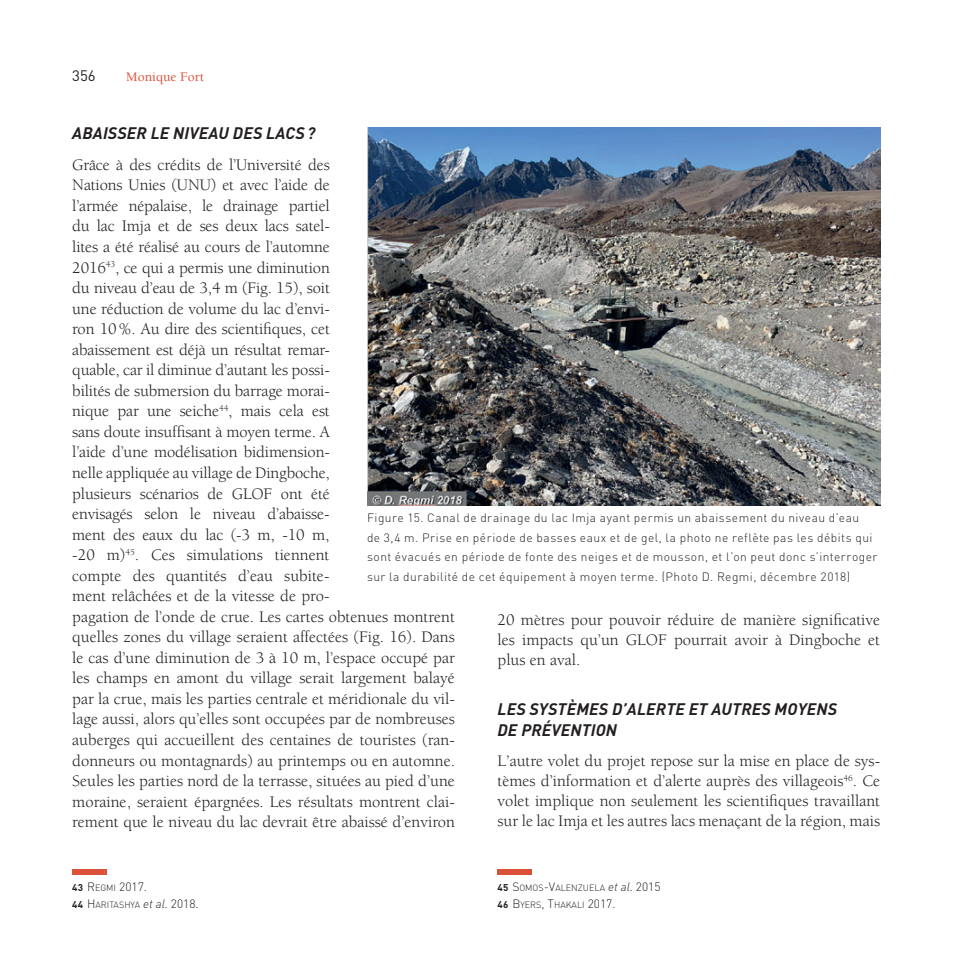
<style>
.page{position:relative;width:978px;height:978px;background:#fff}
.page>*{position:absolute;margin:0;border:0;box-sizing:border-box;transform-origin:0 0}
.t1{font:16.5px/20.5px "Berkeley";color:#231f20;text-align:justify}
.t2{font:italic 700 16.5px/20.2px "DIN";letter-spacing:.01em;color:#231f20}
.t3{font:15px "DIN";color:#231f20}
.t4{font:500 13.5px "Berkeley";color:#da5138}
.t5{font:300 12px/19.5px "DIN";letter-spacing:.04em;color:#231f20}
.t6{font:300 12px "DIN";color:#231f20}
.t7{font:300 9px/16.5px "DIN";color:#231f20}
.s1{font-family:"Garamond";font-weight:300}
.s2{font-weight:700;font-size:9.75px}
.s3{font-size:9px}
.s4{font-size:12px}
.s5{font-style:italic;font-size:12px}
</style>
<div class="page">
<img style="left:367px;top:128px;width:513px;height:377px">
<div style="left:72px;top:869px;width:35px;height:5px;background:#da5138"></div>
<div style="left:497px;top:869px;width:35px;height:5px;background:#da5138"></div>
<p class="t3" style="left:72px;top:66px;width:25px">356</p>
<p class="t4" style="left:126px;top:70px;width:79px">Monique Fort</p>
<p class="t2" style="left:72px;top:123px;width:245px">ABAISSER LE NIVEAU DES LACS ?</p>
<p class="t1" style="left:72px;top:155px;width:384px;text-align:left">Grâce à des crédits de l’Université des<br>Nations Unies (UNU) et avec l’aide de<br>l’armée népalaise, le drainage partiel<br>du lac Imja et de ses deux lacs satel-<br>lites a été réalisé au cours de l’automne<br>2016<sup>43</sup>, ce qui a permis une diminution<br>du niveau d’eau de 3,4 m (Fig. 15), soit<br>une réduction de volume du lac d’envi-<br>ron 10%. Au dire des scientifiques, cet<br>abaissement est déjà un résultat remar-<br>quable, car il diminue d’autant les possi-<br>bilités de submersion du barrage morai-<br>nique par une seiche<sup>44</sup>, mais cela est<br>sans doute insuffisant à moyen terme. A<br>l’aide d’une modélisation bidimension-<br>nelle appliquée au village de Dingboche,<br>plusieurs scénarios de GLOF ont été<br>envisagés selon le niveau d’abaisse-<br>ment des eaux du lac (-3 m, -10 m,<br>-20 m)<sup>45</sup>. Ces simulations tiennent<br>compte des quantités d’eau subite-<br>ment relâchées et de la vitesse de pro-<br>pagation de l’onde de crue. Les cartes obtenues montrent quelles zones du village seraient affectées (Fig. 16). Dans le cas d’une diminution de 3 à 10 m, l’espace occupé par les champs en amont du village serait largement balayé par la crue, mais les parties centrale et méridionale du vil&shy;lage aussi, alors qu’elles sont occupées par de nombreuses auberges qui accueillent des centaines de touristes (ran&shy;donneurs ou montagnards) au printemps ou en automne.<br>Seules les parties nord de la terrasse, situées au pied d’une moraine, seraient épargnées. Les résultats montrent clai&shy;rement que le niveau du lac devrait être abaissé d’environ</p>
<p class="t5" style="left:367px;top:508px;width:512px">Figure 15. Canal de drainage du lac Imja ayant permis un abaissement du niveau d’eau<br>de 3,4 m. Prise en période de basses eaux et de gel, la photo ne reflète pas les débits qui sont évacués en période de fonte des neiges et de mousson, et l’on peut donc s’interroger sur la durabilité de cet équipement à moyen terme. (Photo D. Regmi, décembre 2018)</p>
<p class="t1" style="left:497px;top:610px;width:384px">20 mètres pour pouvoir réduire de manière significative les impacts qu’un GLOF pourrait avoir à Dingboche et plus en aval.</p>
<p class="t2" style="left:497px;top:698px;width:341px">LES SYSTÈMES D’ALERTE ET AUTRES MOYENS<br>DE PRÉVENTION</p>
<p class="t1" style="left:497px;top:751px;width:384px">L<span class="s1">’</span>autre volet du projet repose sur la mise en place de sys&shy;tèmes d’information et d’alerte auprès des villageois<sup>46</sup>. Ce volet implique non seulement les scientifiques travaillant sur le lac Imja et les autres lacs menaçant de la région, mais</p>
<p class="t6" style="left:72px;top:879px;width:76px"><span class="s2">43</span> R<span class="s3">EGMI</span> 2017.</p>
<p class="t7" style="left:72px;top:896px;width:128px"><span class="s2">44</span> <span class="s4">H</span>ARITASHYA <span class="s5">et al.</span> <span class="s4">2018.</span></p>
<p class="t7" style="left:497px;top:880px;width:165px"><span class="s2">45</span> <span class="s4">S</span>OMOS<span class="s4">-V</span>ALENZUELA <span class="s5">et al.</span> <span class="s4">2015<br></span><span class="s2">46</span> <span class="s4">B</span>YERS<span class="s4">, T</span>HAKALI <span class="s4">2017.</span></p>
</div>
